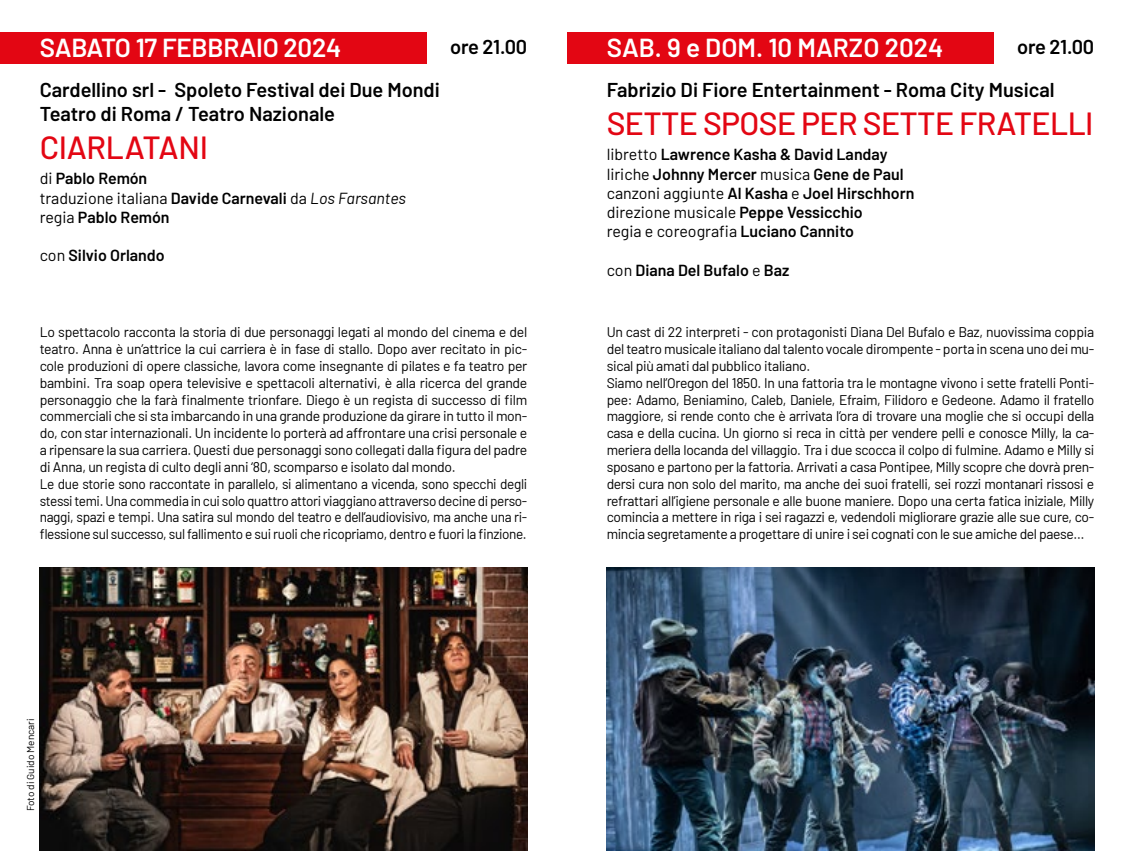
<style>
.page{position:relative;width:1134px;height:851px;background:#fff}
.page>*{position:absolute;margin:0;border:0;box-sizing:border-box;transform-origin:0 0}
.t1{font:500 32px "Barlow";letter-spacing:-.02em;color:#e30613}
.t2{font:600 26px "Barlow";letter-spacing:-.01em;color:#fff}
.t3{font:600 20px/24px "Barlow";color:#000}
.t4{font:600 16px/19.2px "Barlow";color:#000}
.t5{font:14px/16.8px "Barlow";letter-spacing:-.025em;color:#000}
.t6{font:10px "Barlow";color:#000}
.s1{font-weight:400}
.s2{font-weight:400;font-style:italic}
</style>
<div class="page">
<div style="left:0;top:32px;width:427px;height:31px;background:#e30613"></div>
<img style="left:40px;top:567px;width:487px;height:283px">
<div style="left:567px;top:32px;width:427px;height:31px;background:#e30613"></div>
<img style="left:607px;top:567px;width:487px;height:283px">
<h2 class="t2" style="left:40px;top:28px;width:303px">SABATO 17 FEBBRAIO 2024</h2>
<h3 class="t3" style="left:450px;top:33px;width:79px">ore 21.00</h3>
<h3 class="t3" style="left:40px;top:76px;width:402px">Cardellino srl - Spoleto Festival dei Due Mondi<br>Teatro di Roma / Teatro Nazionale</h3>
<h1 class="t1" style="left:40px;top:124px;width:170px">CIARLATANI</h1>
<p class="t4" style="left:40px;top:168px;width:368px"><span class="s1">di</span> Pablo Remón<br><span class="s1">traduzione italiana</span> Davide Carnevali <span class="s1">da</span> <span class="s2">Los Farsantes </span><span class="s1">regia</span> Pablo Remón</p>
<p class="t4" style="left:40px;top:244px;width:127px"><span class="s1">con</span> Silvio Orlando</p>
<p class="t5" style="left:40px;top:323px;width:489px">Lo spettacolo racconta la storia di due personaggi legati al mondo del cinema e del teatro. Anna è un’attrice la cui carriera è in fase di stallo. Dopo aver recitato in pic&shy;cole produzioni di opere classiche, lavora come insegnante di pilates e fa teatro per bambini. Tra soap opera televisive e spettacoli alternativi, è alla ricerca del grande personaggio che la farà finalmente trionfare. Diego è un regista di successo di film commerciali che si sta imbarcando in una grande produzione da girare in tutto il mon&shy;do, con star internazionali. Un incidente lo porterà ad affrontare una crisi personale e a ripensare la sua carriera. Questi due personaggi sono collegati dalla figura del padre di Anna, un regista di culto degli anni ‘80, scomparso e isolato dal mondo.<br>Le due storie sono raccontate in parallelo, si alimentano a vicenda, sono specchi degli stessi temi. Una commedia in cui solo quattro attori viaggiano attraverso decine di perso&shy;naggi, spazi e tempi. Una satira sul mondo del teatro e dell’audiovisivo, ma anche una ri&shy;flessione sul successo, sul fallimento e sui ruoli che ricopriamo, dentro e fuori la finzione.</p>
<p class="t6" style="left:23px;top:811px;width:94px;rotate:-90deg">Foto di Guido Mencari</p>
<h2 class="t2" style="left:607px;top:28px;width:338px">SAB. 9 e DOM. 10 MARZO 2024</h2>
<h3 class="t3" style="left:607px;top:23px;width:489px;line-height:43.6px;text-indent:410px">ore 21.00<br>Fabrizio Di Fiore Entertainment - Roma City Musical</h3>
<h1 class="t1" style="left:607px;top:100px;width:488px">SETTE SPOSE PER SETTE FRATELLI</h1>
<p class="t4" style="left:607px;top:144px;width:309px"><span class="s1">libretto</span> Lawrence Kasha &amp; David Landay <span class="s1">liriche</span> Johnny Mercer <span class="s1">musica</span> Gene de Paul <span class="s1">canzoni aggiunte</span> Al Kasha <span class="s1">e</span> Joel Hirschhorn <span class="s1">direzione musicale</span> Peppe Vessicchio<br><span class="s1">regia e coreografia</span> Luciano Cannito</p>
<p class="t4" style="left:607px;top:259px;width:184px"><span class="s1">con</span> Diana Del Bufalo <span class="s1">e</span> Baz</p>
<p class="t5" style="left:607px;top:323px;width:489px">Un cast di 22 interpreti - con protagonisti Diana Del Bufalo e Baz, nuovissima coppia del teatro musicale italiano dal talento vocale dirompente - porta in scena uno dei mu&shy;sical più amati dal pubblico italiano.<br>Siamo nell’Oregon del 1850. In una fattoria tra le montagne vivono i sette fratelli Ponti&shy;pee: Adamo, Beniamino, Caleb, Daniele, Efraim, Filidoro e Gedeone. Adamo il fratello maggiore, si rende conto che è arrivata l’ora di trovare una moglie che si occupi della casa e della cucina. Un giorno si reca in città per vendere pelli e conosce Milly, la ca&shy;meriera della locanda del villaggio. Tra i due scocca il colpo di fulmine. Adamo e Milly si sposano e partono per la fattoria. Arrivati a casa Pontipee, Milly scopre che dovrà pren&shy;dersi cura non solo del marito, ma anche dei suoi fratelli, sei rozzi montanari rissosi e refrattari all’igiene personale e alle buone maniere. Dopo una certa fatica iniziale, Milly comincia a mettere in riga i sei ragazzi e, vedendoli migliorare grazie alle sue cure, co&shy;mincia segretamente a progettare di unire i sei cognati con le sue amiche del paese…</p>
</div>
